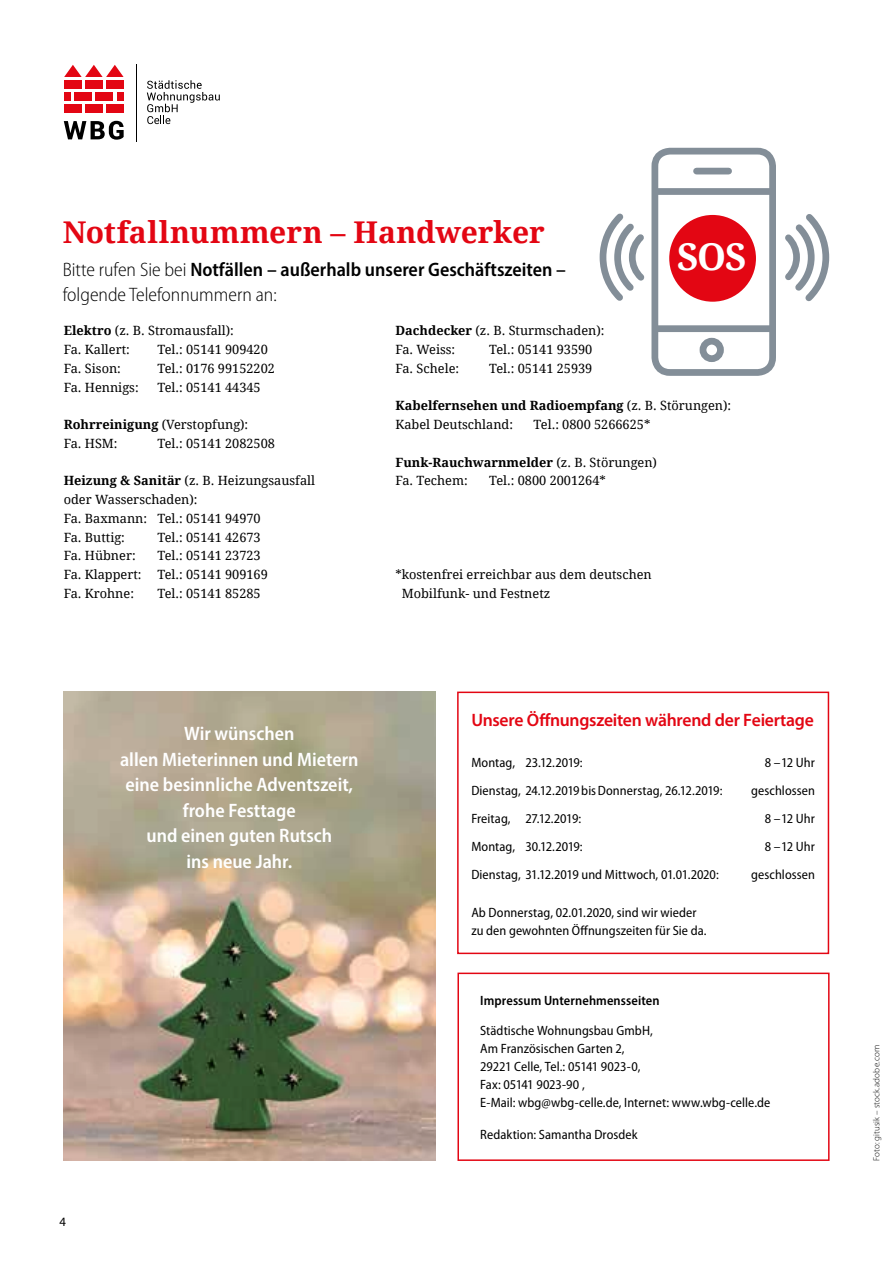
<style>
.page{position:relative;width:893px;height:1263px;background:#fff}
.page>*{position:absolute;margin:0;border:0;box-sizing:border-box;transform-origin:0 0}
.t1{font:700 36.9px "Droid Serif";color:#fff}
.t2{font:700 30px "Droid Serif";letter-spacing:-.005em;color:#e30613}
.t3{font:600 semi-condensed 19.5px/25.5px "Myriad Pro";color:#fff;text-align:center}
.t4{font:600 semi-condensed 19.5px/25.5px "Myriad Pro";color:#000}
.t5{font:600 18px "Myriad Pro";letter-spacing:-.015em;color:#e30613}
.t6{font:semi-condensed 13.5px/18px "Myriad Pro";letter-spacing:.005em;color:#000}
.t7{font:600 semi-condensed 13.5px "Myriad Pro";letter-spacing:.005em;color:#000}
.t8{font:12.75px/18.8px "Droid Serif";color:#000}
.t9{font:12.75px "Myriad Pro";color:#000}
.t10{font:300 9px "Myriad Pro";letter-spacing:.01em;color:#000}
.s1{font-weight:300}
.s2{font-weight:700}
</style>
<div class="page">
<div style="left:64px;top:80px;width:18px;height:9px;background:#e30613"></div>
<div style="left:85px;top:80px;width:18px;height:9px;background:#e30613"></div>
<div style="left:106px;top:80px;width:18px;height:9px;background:#e30613"></div>
<div style="left:64px;top:104px;width:18px;height:8px;background:#e30613"></div>
<div style="left:85px;top:104px;width:18px;height:8px;background:#e30613"></div>
<div style="left:106px;top:104px;width:18px;height:8px;background:#e30613"></div>
<div style="left:75px;top:92px;width:17px;height:8px;background:#e30613"></div>
<div style="left:64px;top:92px;width:7px;height:8px;background:#e30613"></div>
<div style="left:96px;top:92px;width:17px;height:8px;background:#e30613"></div>
<div style="left:117px;top:92px;width:7px;height:8px;background:#e30613"></div>
<svg style="left:64px;top:65px;width:60px;height:12px"></svg>
<svg style="left:64px;top:121px;width:60px;height:19px"></svg>
<hr style="left:136px;top:64px;width:1px;height:77px;background:#000">
<svg style="left:147px;top:80px;width:73px;height:44px"></svg>
<img style="left:64px;top:692px;width:372px;height:469px">
<div style="left:651px;top:148px;width:125px;height:228px;border:7px solid #838e98;border-radius:15px"></div>
<div style="left:654px;top:188px;width:119px;height:7px;background:#838e98"></div>
<div style="left:696px;top:168px;width:33px;height:6px;background:#838e98"></div>
<div style="left:654px;top:325px;width:119px;height:7px;background:#838e98"></div>
<div style="left:700px;top:338px;width:24px;height:24px;border:7px solid #838e98;border-radius:50%"></div>
<svg style="left:785px;top:214px;width:45px;height:88px"></svg>
<svg style="left:599px;top:213px;width:46px;height:88px"></svg>
<div style="left:669px;top:215px;width:87px;height:87px;background:#e30613;border-radius:50%"></div>
<div style="left:457px;top:692px;width:372px;height:262px;border:2px solid #e30613"></div>
<div style="left:457px;top:972px;width:373px;height:189px;border:2px solid #e30613"></div>
<h2 class="t2" style="left:63px;top:212px;width:484px">Notfallnummern – Handwerker</h2>
<h3 class="t4" style="left:63px;top:256px;width:505px"><span class="s1">Bitte rufen Sie bei</span> Notfällen – außerhalb unserer Geschäftszeiten – <span class="s1">folgende Telefonnummern an:</span></h3>
<p class="t8" style="left:64px;top:321px;width:172px"><span class="s2">Elektro</span> (z. B. Stromausfall):<br>Fa. Kallert:</p>
<p class="t8" style="left:157px;top:340px;width:112px">Tel.: 05141 909420</p>
<p class="t8" style="left:395px;top:321px;width:211px"><span class="s2">Dachdecker</span> (z. B. Sturmschaden):<br>Fa. Weiss:</p>
<p class="t8" style="left:489px;top:340px;width:105px">Tel.: 05141 93590</p>
<h1 class="t1" style="left:677px;top:231px;width:71px">SOS</h1>
<p class="t8" style="left:64px;top:358px;width:59px">Fa. Sison:</p>
<p class="t8" style="left:157px;top:358px;width:119px">Tel.: 0176 99152202</p>
<p class="t8" style="left:64px;top:377px;width:76px">Fa. Hennigs:</p>
<p class="t8" style="left:157px;top:377px;width:105px">Tel.: 05141 44345</p>
<p class="t8" style="left:64px;top:415px;width:186px"><span class="s2">Rohrreinigung</span> (Verstopfung):<br>Fa. HSM:</p>
<p class="t8" style="left:157px;top:433px;width:119px">Tel.: 05141 2082508</p>
<p class="t8" style="left:64px;top:471px;width:253px"><span class="s2">Heizung &amp; Sanitär</span> (z. B. Heizungsausfall oder Wasserschaden):<br>Fa. Baxmann: Tel.: 05141 94970<br>Fa. Buttig:</p>
<p class="t8" style="left:157px;top:527px;width:105px">Tel.: 05141 42673</p>
<p class="t8" style="left:64px;top:546px;width:73px">Fa. Hübner:</p>
<p class="t8" style="left:64px;top:546px;width:206px;text-indent:94px">Tel.: 05141 23723<br>Fa. Klappert: Tel.: 05141 909169<br>Fa. Krohne:</p>
<p class="t8" style="left:157px;top:584px;width:105px">Tel.: 05141 85285</p>
<p class="t8" style="left:395px;top:359px;width:65px">Fa. Schele:</p>
<p class="t8" style="left:489px;top:359px;width:105px">Tel.: 05141 25939</p>
<p class="t8" style="left:395px;top:396px;width:337px"><span class="s2">Kabelfernsehen und Radioempfang</span> (z. B. Störungen):<br>Kabel Deutschland:</p>
<p class="t8" style="left:533px;top:415px;width:118px">Tel.: 0800 5266625*</p>
<p class="t8" style="left:395px;top:452px;width:263px"><span class="s2">Funk-Rauchwarnmelder</span> (z. B. Störungen)<br>Fa. Techem:</p>
<p class="t8" style="left:489px;top:471px;width:118px">Tel.: 0800 2001264*</p>
<p class="t8" style="left:402px;top:565px;width:251px;text-indent:-6px">*kostenfrei erreichbar aus dem deutschen<br>Mobilfunk- und Festnetz</p>
<h3 class="t3" style="left:120px;top:720px;width:240px">Wir wünschen<br>allen Mieterinnen und Mietern eine besinnliche Adventszeit, frohe Festtage<br>und einen guten Rutsch<br>ins neue Jahr.</h3>
<p class="t9" style="left:60px;top:1214px;width:8px">4</p>
<h3 class="t5" style="left:471px;top:709px;width:344px">Unsere Öffnungszeiten während der Feiertage</h3>
<p class="t6" style="left:471px;top:753px;width:113px">Montag, 23.12.2019:</p>
<p class="t6" style="left:765px;top:753px;width:52px">8 – 12 Uhr</p>
<p class="t6" style="left:471px;top:781px;width:253px">Dienstag, 24.12.2019bisDonnerstag, 26.12.2019:</p>
<p class="t6" style="left:751px;top:781px;width:65px">geschlossen</p>
<p class="t6" style="left:471px;top:809px;width:111px">Freitag, 27.12.2019:</p>
<p class="t6" style="left:765px;top:809px;width:52px">8 – 12 Uhr</p>
<p class="t6" style="left:471px;top:837px;width:113px">Montag, 30.12.2019:</p>
<p class="t6" style="left:765px;top:837px;width:52px">8 – 12 Uhr</p>
<p class="t6" style="left:471px;top:865px;width:249px">Dienstag, 31.12.2019 und Mittwoch, 01.01.2020:</p>
<p class="t6" style="left:751px;top:865px;width:65px">geschlossen</p>
<p class="t6" style="left:471px;top:902px;width:237px;line-height:18.8px">Ab Donnerstag, 02.01.2020, sind wir wieder zu den gewohnten Öffnungszeiten für Sie da.</p>
<p class="t7" style="left:480px;top:992px;width:181px">Impressum Unternehmensseiten</p>
<p class="t6" style="left:480px;top:1022px;width:292px">Städtische Wohnungsbau GmbH,<br>Am Französischen Garten 2,<br>29221 Celle, Tel.: 05141 9023-0,<br>Fax: 05141 9023-90 ,<br>E-Mail: wbg@wbg-celle.de, Internet: www.wbg-celle.de</p>
<p class="t6" style="left:480px;top:1125px;width:159px">Redaktion: Samantha Drosdek</p>
<p class="t10" style="left:871px;top:1161px;width:118px;rotate:-90deg">Foto: gitusik – stock.adobe.com</p>
</div>
